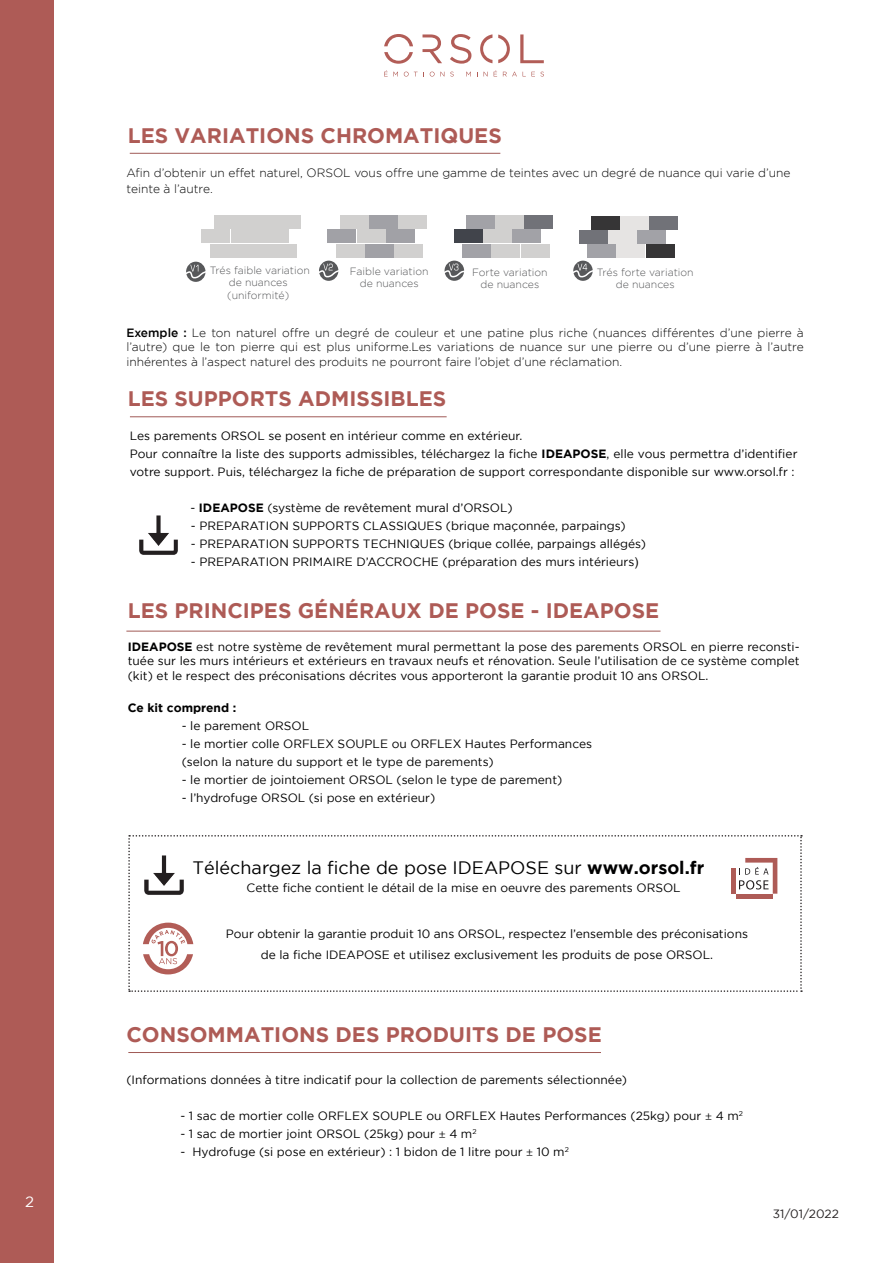
<style>
.page{position:relative;width:893px;height:1263px;background:#fff}
.page>*{position:absolute;margin:0;border:0;box-sizing:border-box;transform-origin:0 0}
.t1{font:700 21px "Gotham";color:#ae5b56}
.t2{font:18px "Gotham";color:#000001}
.t3{font:15px "Gotham";color:#fff}
.t4{font:12px/14.4px "Gotham";color:#000001}
.t5{font:300 12px/14.4px "Gotham";color:#000001}
.t6{font:700 12px "Gotham";color:#000001}
.t7{font:12px "Gotham";color:#231f20}
.t8{font:300 10.5px/12.6px "Gotham";color:#57585a;text-align:center}
.s1{font-weight:500}
.s2{font-weight:700}
.s3{font-family:"Arial"}
.s4{font-family:"Minion Pro"}
</style>
<div class="page">
<div style="left:0;top:0;width:54px;height:1263px;background:#ae5b56"></div>
<div style="left:214px;top:216px;width:28px;height:13px;background:#d1d0cf"></div>
<div style="left:202px;top:230px;width:28px;height:13px;background:#d1d0cf"></div>
<div style="left:210px;top:244px;width:28px;height:13px;background:#d1d0cf"></div>
<div style="left:243px;top:216px;width:28px;height:13px;background:#d1d0cf"></div>
<div style="left:231px;top:230px;width:28px;height:13px;background:#d1d0cf"></div>
<div style="left:240px;top:244px;width:28px;height:13px;background:#d1d0cf"></div>
<div style="left:273px;top:216px;width:28px;height:13px;background:#d1d0cf"></div>
<div style="left:260px;top:230px;width:28px;height:13px;background:#d1d0cf"></div>
<div style="left:269px;top:244px;width:28px;height:13px;background:#d1d0cf"></div>
<div style="left:340px;top:216px;width:28px;height:13px;background:#d1d0cf"></div>
<div style="left:328px;top:230px;width:28px;height:13px;background:#a1a1a6"></div>
<div style="left:336px;top:244px;width:28px;height:13px;background:#d1d0cf"></div>
<div style="left:370px;top:216px;width:28px;height:13px;background:#a1a1a6"></div>
<div style="left:357px;top:230px;width:28px;height:13px;background:#d1d0cf"></div>
<div style="left:366px;top:244px;width:28px;height:13px;background:#a1a1a6"></div>
<div style="left:399px;top:216px;width:28px;height:13px;background:#d1d0cf"></div>
<div style="left:386px;top:230px;width:29px;height:13px;background:#a1a1a6"></div>
<div style="left:395px;top:244px;width:28px;height:13px;background:#d1d0cf"></div>
<div style="left:466px;top:216px;width:28px;height:13px;background:#a2a2a7"></div>
<div style="left:454px;top:230px;width:28px;height:13px;background:#41444b"></div>
<div style="left:462px;top:244px;width:28px;height:13px;background:#a2a2a7"></div>
<div style="left:496px;top:216px;width:28px;height:13px;background:#d1d0cf"></div>
<div style="left:483px;top:230px;width:28px;height:13px;background:#d1d0cf"></div>
<div style="left:492px;top:244px;width:28px;height:13px;background:#d1d0cf"></div>
<div style="left:525px;top:216px;width:28px;height:13px;background:#717278"></div>
<div style="left:513px;top:230px;width:28px;height:13px;background:#a2a2a7"></div>
<div style="left:521px;top:244px;width:28px;height:13px;background:#d1d0cf"></div>
<div style="left:591px;top:216px;width:28px;height:13px;background:#363536"></div>
<div style="left:579px;top:230px;width:28px;height:13px;background:#717278"></div>
<div style="left:587px;top:245px;width:28px;height:13px;background:#a2a2a7"></div>
<div style="left:621px;top:216px;width:28px;height:13px;background:#e6e4e3"></div>
<div style="left:608px;top:230px;width:28px;height:13px;background:#e6e4e3"></div>
<div style="left:617px;top:245px;width:28px;height:13px;background:#e6e4e3"></div>
<div style="left:650px;top:216px;width:28px;height:13px;background:#717278"></div>
<div style="left:638px;top:230px;width:28px;height:13px;background:#a2a2a7"></div>
<div style="left:646px;top:245px;width:28px;height:13px;background:#363536"></div>
<img style="left:139px;top:515px;width:39px;height:40px">
<svg style="left:450px;top:34px;width:21px;height:30px"></svg>
<svg style="left:520px;top:34px;width:24px;height:29px"></svg>
<svg style="left:422px;top:34px;width:20px;height:29px"></svg>
<svg style="left:384px;top:34px;width:29px;height:12px"></svg>
<svg style="left:384px;top:52px;width:29px;height:12px"></svg>
<svg style="left:480px;top:34px;width:12px;height:29px"></svg>
<svg style="left:498px;top:35px;width:12px;height:28px"></svg>
<svg style="left:384px;top:70px;width:14px;height:6px"></svg>
<svg style="left:404px;top:72px;width:20px;height:5px"></svg>
<svg style="left:430px;top:72px;width:14px;height:5px"></svg>
<svg style="left:450px;top:72px;width:4px;height:5px"></svg>
<svg style="left:466px;top:72px;width:5px;height:4px"></svg>
<svg style="left:477px;top:72px;width:11px;height:4px"></svg>
<svg style="left:494px;top:70px;width:3px;height:6px"></svg>
<svg style="left:503px;top:72px;width:14px;height:4px"></svg>
<svg style="left:523px;top:72px;width:21px;height:5px"></svg>
<svg style="left:128px;top:835px;width:674px;height:157px"></svg>
<svg style="left:186px;top:262px;width:20px;height:20px"></svg>
<svg style="left:186px;top:265px;width:20px;height:14px"></svg>
<svg style="left:319px;top:261px;width:19px;height:20px"></svg>
<svg style="left:319px;top:264px;width:20px;height:14px"></svg>
<svg style="left:445px;top:261px;width:19px;height:20px"></svg>
<svg style="left:444px;top:264px;width:21px;height:14px"></svg>
<svg style="left:573px;top:261px;width:20px;height:20px"></svg>
<svg style="left:573px;top:264px;width:20px;height:14px"></svg>
<hr style="left:130px;top:416px;width:317px;height:1px;background:#a05a56">
<hr style="left:130px;top:153px;width:370px;height:1px;background:#a05a56">
<hr style="left:128px;top:1052px;width:473px;height:1px;background:#a05a56">
<hr style="left:126px;top:631px;width:534px;height:1px;background:#a05a56">
<p class="t3" style="left:25px;top:1193px;width:10px">2</p>
<h1 class="t1" style="left:128px;top:123px;width:376px">LES VARIATIONS CHROMATIQUES</h1>
<p class="t5" style="left:126px;top:164px;width:666px;line-height:16.2px">Afin d’obtenir un effet naturel, ORSOL vous offre une gamme de teintes avec un degré de nuance qui varie d’une teinte à l’autre.</p>
<p class="t8" style="left:210px;top:263px;width:102px">Trés faible variation de nuances (uniformité)</p>
<p class="t8" style="left:350px;top:264px;width:80px">Faible variation de nuances</p>
<p class="t8" style="left:472px;top:266px;width:77px">Forte variation de nuances</p>
<p class="t8" style="left:597px;top:266px;width:99px">Trés forte variation</p>
<p class="t8" style="left:616px;top:278px;width:60px">de nuances</p>
<p class="t5" style="left:126px;top:325px;width:679px;text-align:justify"><span class="s1">Exemple :</span> Le ton naturel offre un degré de couleur et une patine plus riche (nuances différentes d’une pierre à l’autre) que le ton pierre qui est plus uniforme.Les variations de nuance sur une pierre ou d’une pierre à l’autre inhérentes à l’aspect naturel des produits ne pourront faire l’objet d’une réclamation.</p>
<p class="t1" style="left:128px;top:387px;width:320px">LES SUPPORTS ADMISSIBLES</p>
<p class="t4" style="left:130px;top:428px;width:394px">Les parements ORSOL se posent en intérieur comme en extérieur.</p>
<p class="t4" style="left:130px;top:444px;width:669px;line-height:18px">Pour connaître la liste des supports admissibles, téléchargez la fiche <span class="s2">IDEAPOSE</span>, elle vous permettra d’identifier votre support. Puis, téléchargez la fiche de préparation de support correspondante disponible sur www.orsol.fr :</p>
<p class="t4" style="left:190px;top:500px;width:324px">- <span class="s2">IDEAPOSE</span> (système de revêtement mural d’ORSOL)</p>
<p class="t4" style="left:191px;top:518px;width:436px">- PREPARATION SUPPORTS CLASSIQUES (brique maçonnée, parpaings)</p>
<p class="t4" style="left:191px;top:536px;width:457px">- PREPARATION SUPPORTS TECHNIQUES (brique collée, parpaings allégés)</p>
<p class="t4" style="left:191px;top:554px;width:449px">- PREPARATION PRIMAIRE D’ACCROCHE (préparation des murs intérieurs<span class="s3">)</span></p>
<h1 class="t1" style="left:128px;top:598px;width:533px">LES PRINCIPES GÉNÉRAUX DE POSE - IDEAPOSE</h1>
<p class="t4" style="left:128px;top:639px;width:673px;text-align:justify"><span class="s2">IDEAPOSE</span> est notre système de revêtement mural permettant la pose des parements ORSOL en pierre reconsti&shy;tuée sur les murs intérieurs et extérieurs en travaux neufs et rénovation. Seule l’utilisation de ce système complet (kit) et le respect des préconisations décrites vous apporteront la garantie produit 10 ans ORSOL.</p>
<p class="t6" style="left:128px;top:701px;width:110px">Ce kit comprend :</p>
<p class="t4" style="left:182px;top:718px;width:129px">- le parement ORSOL</p>
<p class="t4" style="left:182px;top:736px;width:412px">- le mortier colle ORFLEX SOUPLE ou ORFLEX Hautes Performances</p>
<p class="t4" style="left:182px;top:754px;width:313px">(selon la nature du support et le type de parements)</p>
<p class="t4" style="left:182px;top:772px;width:382px">- le mortier de jointoiement ORSOL (selon le type de parement)</p>
<p class="t4" style="left:182px;top:790px;width:255px">- l’hydrofuge ORSOL (si pose en extérieur)</p>
<p class="t2" style="left:193px;top:858px;width:513px">Téléchargez la fiche de pose IDEAPOSE sur <span class="s2">www.orsol.fr</span></p>
<p class="t4" style="left:247px;top:880px;width:436px">Cette fiche contient le détail de la mise en oeuvre des parements ORSOL</p>
<p class="t4" style="left:226px;top:927px;width:524px">Pour obtenir la garantie produit 10 ans ORSOL, respectez l’ensemble des préconisations</p>
<p class="t4" style="left:261px;top:948px;width:454px">de la fiche IDEAPOSE et utilisez exclusivement les produits de pose ORSOL.</p>
<p class="t1" style="left:126px;top:1022px;width:477px">CONSOMMATIONS DES PRODUITS DE POSE</p>
<p class="t4" style="left:126px;top:1072px;width:502px">(Informations données à titre indicatif pour la collection de parements sélectionnée)</p>
<p class="t4" style="left:180px;top:1108px;width:564px">- 1 sac de mortier colle ORFLEX SOUPLE ou ORFLEX Hautes Performances (25kg) pour <span class="s4">±</span> 4 m<sup>2</sup></p>
<p class="t4" style="left:180px;top:1126px;width:298px">- 1 sac de mortier joint ORSOL (25kg) pour <span class="s4">±</span> 4 m<sup>2</sup></p>
<p class="t4" style="left:180px;top:1144px;width:390px">- Hydrofuge (si pose en extérieur) : 1 bidon de 1 litre pour <span class="s4">±</span> 10 m<sup>2</sup></p>
<p class="t7" style="left:773px;top:1207px;width:68px">31/01/2022</p>
</div>
